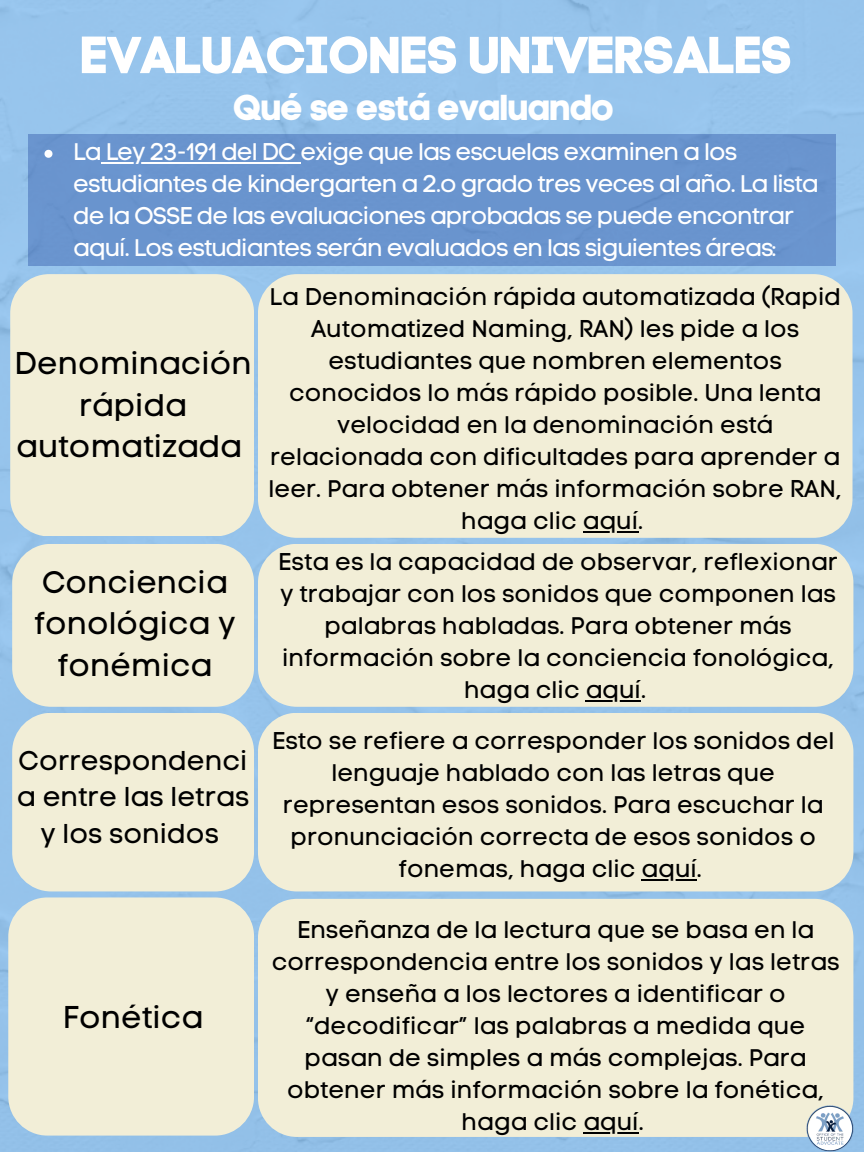
<style>
.page{position:relative;width:864px;height:1152px;background:#96c4ec}
.page>*{position:absolute;margin:0;border:0;box-sizing:border-box;transform-origin:0 0}
.t1{font:51.6px "Code Pro Bold LC";letter-spacing:-.04em;color:#fff}
.t2{font:36px "Code Pro Bold LC";letter-spacing:-.04em;color:#fff}
.t3{font:31.2px/41.6px "Code Pro Normal LC";color:#000;text-align:center}
.t4{font:27.2px/36.4px "Code Pro Normal LC";color:#000;text-align:center}
.t5{font:24px/32px "Code Pro Normal LC";color:#000;text-align:center}
.t6{font:24px/32px "Code Pro Normal LC";letter-spacing:-.04em;color:#fff}
</style>
<div class="page">
<div style="left:258px;top:274px;width:594px;height:264px;background:#f2eed7;border-radius:39px"></div>
<div style="left:258px;top:544px;width:595px;height:163px;background:#f2eed7;border-radius:39px"></div>
<div style="left:258px;top:899px;width:595px;height:238px;background:#f2eed7;border-radius:39px"></div>
<hr style="left:583px;top:1132px;width:56px;height:2px;background:#000">
<div style="left:10px;top:274px;width:244px;height:262px;background:#f2eed7;border-radius:39px"></div>
<div style="left:28px;top:134px;width:808px;height:131px;background:#6994ce"></div>
<svg style="left:44px;top:150px;width:8px;height:8px"></svg>
<hr style="left:101px;top:162px;width:199px;height:2px;background:#fff">
<hr style="left:583px;top:531px;width:55px;height:2px;background:#000">
<hr style="left:586px;top:700px;width:55px;height:2px;background:#000">
<div style="left:258px;top:713px;width:595px;height:178px;background:#f2eed7;border-radius:39px"></div>
<hr style="left:642px;top:879px;width:55px;height:2px;background:#000">
<div style="left:12px;top:544px;width:242px;height:163px;background:#f2eed7;border-radius:39px"></div>
<div style="left:12px;top:713px;width:242px;height:178px;background:#f2eed7;border-radius:39px"></div>
<div style="left:8px;top:897px;width:246px;height:239px;background:#f2eed7;border-radius:39px"></div>
<img style="left:807px;top:1105px;width:46px;height:47px">
<h1 class="t1" style="left:79px;top:24px;width:715px">EVALUACIONES UNIVERSALES</h1>
<h2 class="t2" style="left:232px;top:86px;width:384px">Qué se está evaluando</h2>
<p class="t6" style="left:73px;top:135px;width:747px">La Ley 23-191 del DC exige que las escuelas examinen a los estudiantes de kindergarten a 2.o grado tres veces al año. La lista de la OSSE de las evaluaciones aprobadas se puede encontrar aquí. Los estudiantes serán evaluados en las siguientes áreas:</p>
<p class="t5" style="left:269px;top:281px;width:575px">La Denominación rápida automatizada (Rapid Automatized Naming, RAN) les pide a los estudiantes que nombren elementos conocidos lo más rápido posible. Una lenta velocidad en la denominación está relacionada con dificultades para aprender a leer. Para obtener más información sobre RAN, haga clic aquí.</p>
<p class="t5" style="left:278px;top:546px;width:561px">Esta es la capacidad de observar, reflexionar y trabajar con los sonidos que componen las palabras habladas. Para obtener más información sobre la conciencia fonológica, haga clic aquí.</p>
<p class="t5" style="left:272px;top:725px;width:564px">Esto se refiere a corresponder los sonidos del lenguaje hablado con las letras que representan esos sonidos. Para escuchar la pronunciación correcta de esos sonidos o fonemas, haga clic aquí.</p>
<p class="t3" style="left:15px;top:342px;width:239px">Denominación rápida automatizada</p>
<p class="t3" style="left:34px;top:561px;width:203px">Conciencia fonológica y fonémica</p>
<p class="t4" style="left:17px;top:742px;width:234px">Correspondenci a entre las letras y los sonidos</p>
<p class="t3" style="left:63px;top:997px;width:142px">Fonética</p>
<p class="t5" style="left:272px;top:914px;width:570px">Enseñanza de la lectura que se basa en la correspondencia entre los sonidos y las letras y enseña a los lectores a identificar o “decodificar” las palabras a medida que pasan de simples a más complejas. Para obtener más información sobre la fonética, haga clic aquí.</p>
</div>
